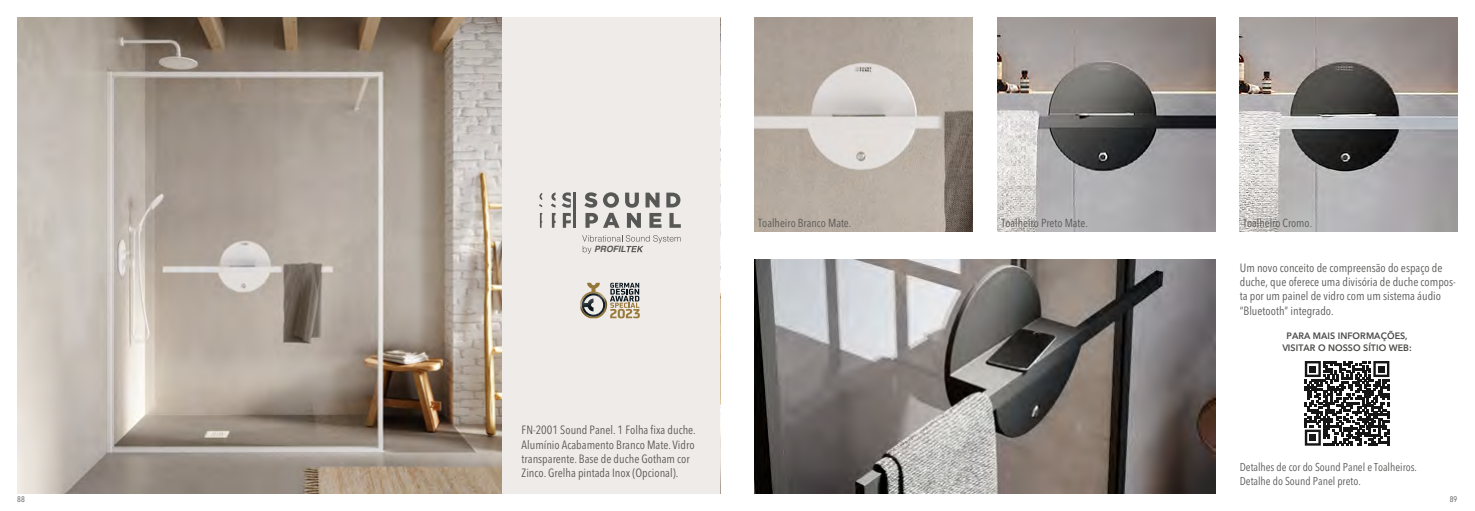
<style>
.page{position:relative;width:1475px;height:511px;background:#fff}
.page>*{position:absolute;margin:0;border:0;box-sizing:border-box;transform-origin:0 0}
.t1{font:condensed 11.9px/14.3px "Avenir Next";color:#575756}
.t2{font:condensed 11.6px "Avenir Next";color:#575756}
.t3{font:condensed 11.3px/13.6px "Avenir Next";color:#575756}
.t4{font:600 9.2px/11.9px "Avenir Next LT Pro";letter-spacing:.01em;color:#4a4a49;text-align:center}
.t5{font:italic 700 8.7px "Helvetica";color:#575756}
.t6{font:8px "Avenir Next Condensed";color:#575756}
</style>
<div class="page">
<svg style="left:1304px;top:361px;width:86px;height:85px"></svg>
<svg style="left:1304px;top:361px;width:84px;height:84px"></svg>
<img style="left:17px;top:17px;width:485px;height:476px">
<img style="left:754px;top:259px;width:460px;height:234px">
<img style="left:754px;top:17px;width:218px;height:214px">
<img style="left:997px;top:17px;width:217px;height:214px">
<img style="left:1239px;top:17px;width:218px;height:214px">
<div style="left:502px;top:17px;width:218px;height:476px;background:#efebe8"></div>
<svg style="left:539px;top:193px;width:3px;height:14px"></svg>
<svg style="left:540px;top:213px;width:2px;height:14px"></svg>
<svg style="left:551px;top:192px;width:4px;height:15px"></svg>
<svg style="left:552px;top:213px;width:3px;height:14px"></svg>
<svg style="left:562px;top:192px;width:8px;height:15px"></svg>
<svg style="left:562px;top:213px;width:8px;height:14px"></svg>
<svg style="left:584px;top:192px;width:13px;height:15px"></svg>
<svg style="left:603px;top:192px;width:16px;height:15px"></svg>
<svg style="left:625px;top:192px;width:13px;height:15px"></svg>
<svg style="left:645px;top:192px;width:14px;height:15px"></svg>
<svg style="left:666px;top:192px;width:14px;height:15px"></svg>
<svg style="left:585px;top:213px;width:34px;height:14px"></svg>
<svg style="left:627px;top:213px;width:14px;height:14px"></svg>
<svg style="left:649px;top:213px;width:12px;height:14px"></svg>
<svg style="left:669px;top:213px;width:11px;height:14px"></svg>
<hr style="left:573px;top:192px;width:2px;height:35px;background:#575756">
<svg style="left:580px;top:282px;width:59px;height:36px"></svg>
<svg style="left:582px;top:235px;width:98px;height:19px"></svg>
<p class="t5" style="left:594px;top:245px;width:33px">PROFIL</p>
<p class="t1" style="left:521px;top:422px;width:176px">FN-2001 Sound Panel. 1 Folha fixa duche.<br>Alumínio Acabamento Branco Mate. Vidro transparente. Base de duche Gotham cor Zinco. Grelha pintada Inox (Opcional).</p>
<p class="t2" style="left:758px;top:216px;width:94px">Toalheiro Branco Mate.</p>
<p class="t2" style="left:1001px;top:216px;width:88px">Toalheiro Preto Mate.</p>
<p class="t2" style="left:1242px;top:216px;width:71px">Toalheiro Cromo.</p>
<p class="t1" style="left:1239px;top:260px;width:217px">Um novo conceito de compreensão do espaço de duche, que oferece uma divisória de duche compos&shy;ta por um painel de vidro com um sistema áudio “Bluetooth” integrado.</p>
<p class="t4" style="left:1281px;top:329px;width:131px">PARA MAIS INFORMAÇÕES,<br>VISITAR O NOSSO SÍTIO WEB:</p>
<p class="t3" style="left:1239px;top:460px;width:179px">Detalhes de cor do Sound Panel e Toalheiros.<br>Detalhe do Sound Panel preto.</p>
<p class="t6" style="left:17px;top:493px;width:9px">88</p>
<p class="t6" style="left:1449px;top:493px;width:9px">89</p>
</div>
